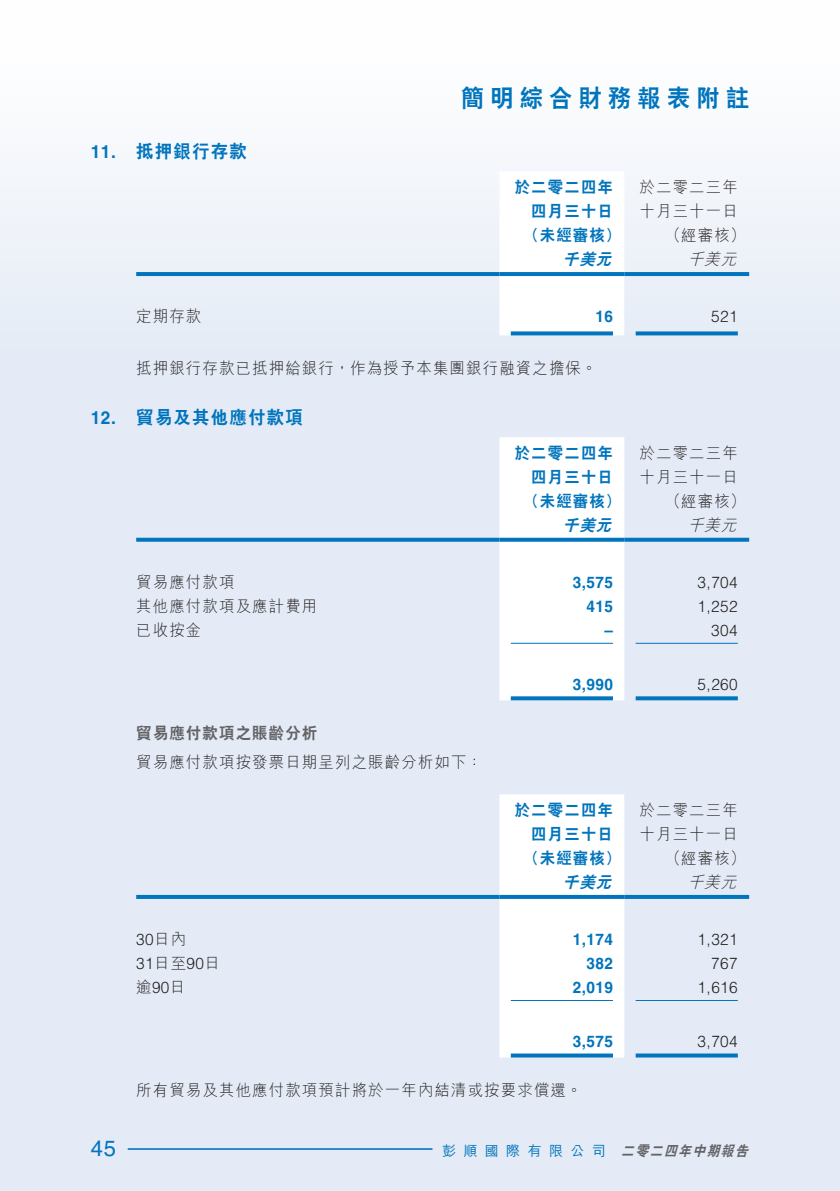
<style>
.page{position:relative;width:840px;height:1191px;background:#fff}
.page>*{position:absolute;margin:0;border:0;box-sizing:border-box;transform-origin:0 0}
.t1{font:800 24px "C Hei 2 HK";letter-spacing:.28em;color:#0074bc;scale:.96 1}
.t2{font:22px "Helvetica LT Std";color:#0074bc}
.t3{font:800 18px "C Hei 2 HK";letter-spacing:.08em;color:#0074bc;scale:.96 1}
.t4{font:700 18px "Helvetica LT Std";color:#0074bc;scale:.96 1}
.t5{font:300 16px "M Hei HK";letter-spacing:.08em;color:#231f20;scale:.96 1}
.t6{font:800 16px/24px "C Hei 2 HK";letter-spacing:.08em;color:#0074bc;text-align:right;scale:.96 1}
.t7{font:300 16px "Helvetica LT Std";letter-spacing:.03em;color:#231f20;scale:.96 1}
.t8{font:700 16px "Helvetica LT Std";letter-spacing:.03em;color:#0074bc;scale:.96 1}
.t9{font:800 16px "C Hei 2 HK";letter-spacing:.08em;color:#636366;scale:.96 1}
.t10{font:italic 300 16px "M Hei HK";color:#231f20;scale:.96 1}
.t11{font:italic 800 16px "C Hei 2 HK";color:#0074bc;scale:.96 1}
.t12{font:italic 800 14px "C Hei 2 HK";color:#636366;scale:.9 1}
.t13{font:500 14px "M Hei HK";letter-spacing:.53em;color:#0074bc}
.s1{font-family:"M Hei HK"}
.s2{font-family:"Helvetica LT Std"}
</style>
<div class="page">
<div style="left:0;top:0;width:839px;height:1191px;background:linear-gradient(to bottom,#f3f6fb,#dee6f4)"></div>
<hr style="left:128px;top:1148px;width:304px;height:1px;background:#0074bc">
<svg style="left:499px;top:171px;width:125px;height:164px"></svg>
<hr style="left:136px;top:272px;width:363px;height:4px;background:#0074bc">
<svg style="left:499px;top:272px;width:125px;height:4px"></svg>
<hr style="left:624px;top:272px;width:124px;height:4px;background:#0074bc">
<svg style="left:510px;top:331px;width:102px;height:4px"></svg>
<svg style="left:635px;top:331px;width:102px;height:4px"></svg>
<svg style="left:499px;top:437px;width:125px;height:263px"></svg>
<svg style="left:136px;top:538px;width:363px;height:4px"></svg>
<svg style="left:499px;top:538px;width:125px;height:4px"></svg>
<svg style="left:624px;top:538px;width:124px;height:4px"></svg>
<hr style="left:510px;top:643px;width:102px;height:1px;background:#0074bc">
<hr style="left:635px;top:643px;width:102px;height:1px;background:#0074bc">
<svg style="left:510px;top:696px;width:102px;height:4px"></svg>
<svg style="left:635px;top:696px;width:102px;height:4px"></svg>
<svg style="left:499px;top:794px;width:125px;height:263px"></svg>
<svg style="left:136px;top:895px;width:363px;height:4px"></svg>
<svg style="left:499px;top:895px;width:125px;height:4px"></svg>
<svg style="left:624px;top:895px;width:124px;height:4px"></svg>
<hr style="left:510px;top:1000px;width:102px;height:1px;background:#0074bc">
<hr style="left:635px;top:1000px;width:102px;height:1px;background:#0074bc">
<svg style="left:510px;top:1053px;width:102px;height:4px"></svg>
<svg style="left:635px;top:1053px;width:102px;height:4px"></svg>
<p class="t4" style="left:91px;top:140px;width:28px">11.</p>
<p class="t4" style="left:91px;top:406px;width:28px">12.</p>
<h2 class="t2" style="left:91px;top:1135px;width:27px">45</h2>
<p class="t3" style="left:136px;top:139px;width:117px">抵押銀行存款</p>
<h1 class="t1" style="left:460px;top:82px;width:302px">簡明綜合財務報表附註</h1>
<p class="t6" style="left:514px;top:176px;width:104px">於二零二四年四月三十日</p>
<p class="t5" style="left:639px;top:176px;width:104px">於二零二三年</p>
<p class="t5" style="left:639px;top:200px;width:104px">十月三十一日</p>
<p class="t5" style="left:665px;top:224px;width:85px">（經審核(</p>
<p class="t6" style="left:523px;top:224px;width:102px">（未經審核）</p>
<p class="t11" style="left:562px;top:249px;width:58px">千美元</p>
<p class="t10" style="left:687px;top:248px;width:58px">千美元</p>
<p class="t5" style="left:136px;top:305px;width:69px">定期存款</p>
<p class="t5" style="left:136px;top:356px;width:481px">抵押銀行存款已抵押給銀行，作為授予本集團銀行融資之擔保。</p>
<p class="t3" style="left:136px;top:405px;width:175px">貿易及其他應付款項</p>
<p class="t8" style="left:595px;top:307px;width:20px">16</p>
<p class="t7" style="left:711px;top:306px;width:29px">521</p>
<p class="t6" style="left:514px;top:441px;width:104px">於二零二四年四月三十日</p>
<p class="t5" style="left:639px;top:442px;width:104px">於二零二三年</p>
<p class="t5" style="left:639px;top:466px;width:104px">十月三十一日</p>
<p class="t5" style="left:665px;top:490px;width:85px">（經審核(</p>
<p class="t6" style="left:523px;top:489px;width:102px">（未經審核）</p>
<p class="t11" style="left:562px;top:514px;width:58px">千美元</p>
<p class="t10" style="left:687px;top:514px;width:58px">千美元</p>
<p class="t5" style="left:136px;top:570px;width:104px">貿易應付款項</p>
<p class="t8" style="left:572px;top:572px;width:43px">3,575</p>
<p class="t7" style="left:697px;top:572px;width:43px">3,704</p>
<p class="t5" style="left:136px;top:594px;width:190px">其他應付款項及應計費用</p>
<p class="t8" style="left:586px;top:596px;width:29px">415</p>
<p class="t7" style="left:697px;top:596px;width:43px">1,252</p>
<p class="t5" style="left:136px;top:618px;width:69px">已收按金</p>
<p class="t8" style="left:604px;top:620px;width:10px">–</p>
<p class="t7" style="left:711px;top:620px;width:29px">304</p>
<p class="t8" style="left:572px;top:674px;width:43px">3,990</p>
<p class="t7" style="left:697px;top:674px;width:43px">5,260</p>
<p class="t9" style="left:136px;top:722px;width:190px">貿易應付款項之賬齡分析</p>
<p class="t5" style="left:136px;top:751px;width:362px">貿易應付款項按發票日期呈列之賬齡分析如下：</p>
<p class="t6" style="left:514px;top:798px;width:104px">於二零二四年四月三十日</p>
<p class="t5" style="left:639px;top:799px;width:104px">於二零二三年</p>
<p class="t5" style="left:639px;top:823px;width:104px">十月三十一日</p>
<p class="t5" style="left:665px;top:847px;width:85px">（經審核(</p>
<p class="t6" style="left:523px;top:846px;width:102px">（未經審核）</p>
<p class="t11" style="left:562px;top:871px;width:58px">千美元</p>
<p class="t10" style="left:687px;top:871px;width:58px">千美元</p>
<p class="t7" style="left:136px;top:929px;width:53px">30<span class="s1">日內</span></p>
<p class="t8" style="left:572px;top:929px;width:43px">1,174</p>
<p class="t7" style="left:697px;top:929px;width:43px">1,321</p>
<p class="t7" style="left:136px;top:953px;width:89px">31<span class="s1">日至</span>90<span class="s1">日</span></p>
<p class="t8" style="left:586px;top:953px;width:29px">382</p>
<p class="t7" style="left:711px;top:953px;width:29px">767</p>
<p class="t5" style="left:136px;top:975px;width:53px">逾<span class="s2">90</span>日</p>
<p class="t8" style="left:572px;top:977px;width:43px">2,019</p>
<p class="t7" style="left:697px;top:977px;width:43px">1,616</p>
<p class="t8" style="left:572px;top:1031px;width:43px">3,575</p>
<p class="t5" style="left:136px;top:1078px;width:465px">所有貿易及其他應付款項預計將於一年內結清或按要求償還。</p>
<p class="t7" style="left:697px;top:1031px;width:43px">3,704</p>
<p class="t13" style="left:442px;top:1140px;width:165px">彭順國際有限公司</p>
<p class="t12" style="left:621px;top:1141px;width:148px">二零二四年中期報告</p>
</div>
